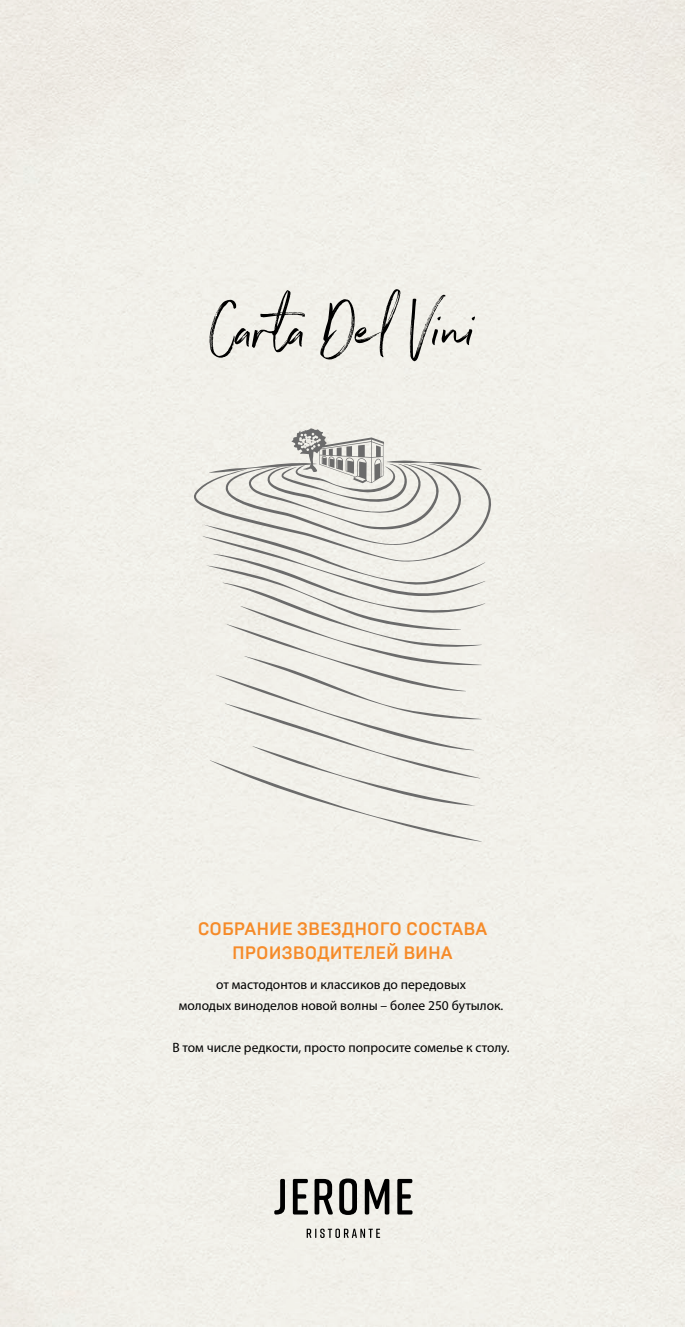
<style>
.page{position:relative;width:685px;height:1327px;background:#fff}
.page>*{position:absolute;margin:0;border:0;box-sizing:border-box;transform-origin:0 0}
.t1{font:72.45px "Northwell Alt";color:#000;scale:.95 1}
.t2{font:500 18px/24px "Brutal Type";color:#f68b29;text-align:center}
.t3{font:13.5px/21px "Myriad Pro";color:#000;text-align:center}
</style>
<div class="page">
<svg style="left:189px;top:428px;width:311px;height:414px;background:#e5e4de"></svg>
<svg style="left:274px;top:1179px;width:11px;height:35px"></svg>
<svg style="left:293px;top:1179px;width:15px;height:35px"></svg>
<svg style="left:314px;top:1179px;width:19px;height:35px"></svg>
<svg style="left:339px;top:1178px;width:18px;height:37px"></svg>
<svg style="left:365px;top:1179px;width:24px;height:35px"></svg>
<svg style="left:397px;top:1179px;width:15px;height:35px"></svg>
<svg style="left:306px;top:1228px;width:74px;height:10px"></svg>
<h1 class="t1" style="left:208px;top:277px;width:285px">Carta Del Vini</h1>
<h2 class="t2" style="left:198px;top:916px;width:291px">СОБРАНИЕ ЗВЕЗДНОГО СОСТАВА<br>ПРОИЗВОДИТЕЛЕЙ ВИНА</h2>
<p class="t3" style="left:179px;top:973px;width:326px">от мастодонтов и классиков до передовых<br>молодых виноделов новой волны – более 250 бутылок.</p>
<p class="t3" style="left:172px;top:1036px;width:339px">В том числе редкости, просто попросите сомелье к столу.</p>
</div>
